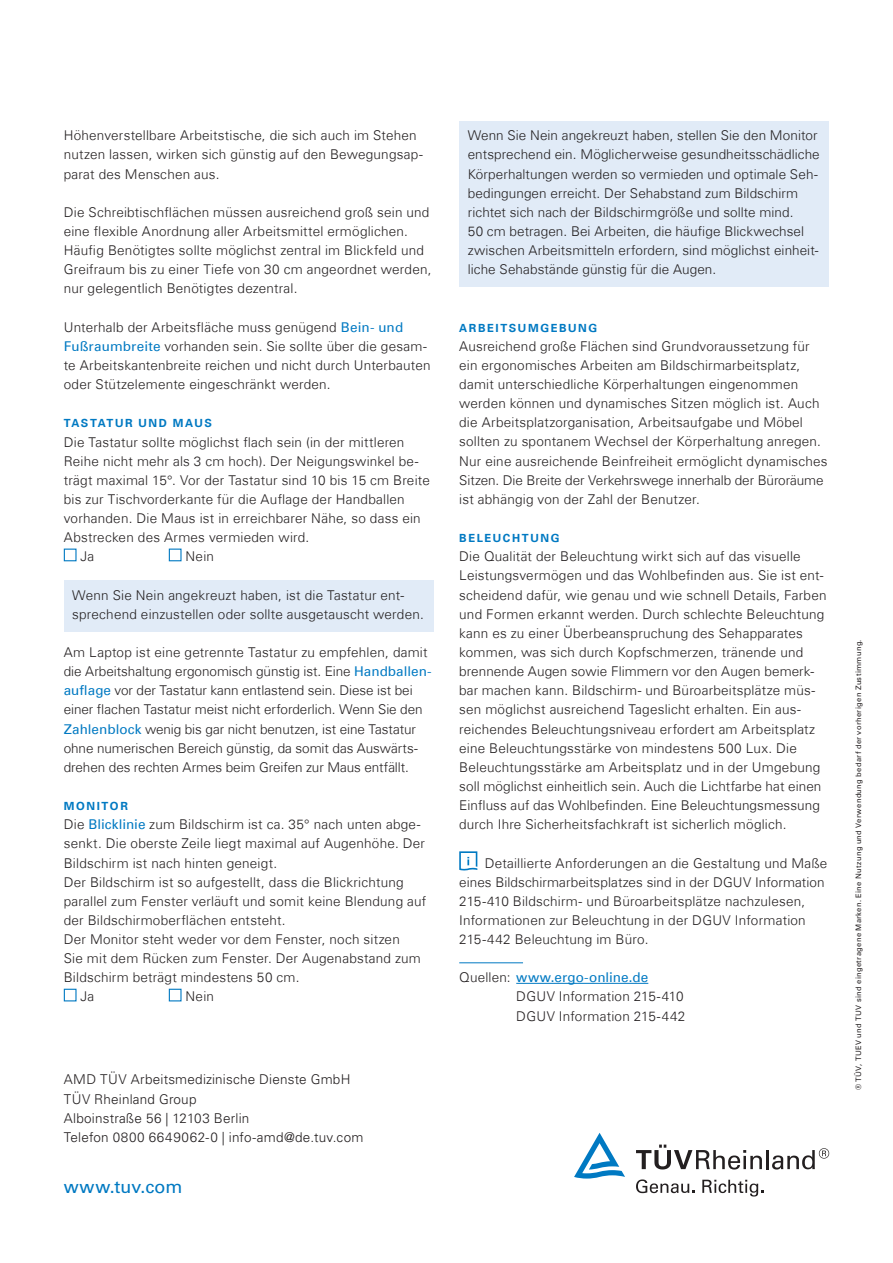
<style>
.page{position:relative;width:893px;height:1263px;background:#fff}
.page>*{position:absolute;margin:0;border:0;box-sizing:border-box;transform-origin:0 0}
.t1{font:18px "Univers LT Std";letter-spacing:.005em;color:#0079c2}
.t2{font:300 13.5px/19.2px "Univers Com 45";letter-spacing:.015em;color:#231f20}
.t3{font:300 13.5px/19.2px "Univers Com 45";letter-spacing:-.005em;color:#231f20}
.t4{font:300 13.5px/19.2px "Univers LT Std";letter-spacing:.015em;color:#231f20}
.t5{font:13.5px "Univers Com 55 Roman";color:#0079c2}
.t6{font:700 11.25px "Univers Com 65";letter-spacing:.145em;color:#0079c2}
.t7{font:7.5px "Univers LT Std";letter-spacing:.05em;color:#231f20}
.s1{font-family:"Univers Com 55 Roman";font-weight:400;color:#0079c2}
.s2{font-family:"Univers Com 45";font-weight:300;color:#231f20}
</style>
<div class="page">
<svg style="left:636px;top:1144px;width:126px;height:25px"></svg>
<hr style="left:766px;top:1150px;width:3px;height:19px;background:#231f20">
<svg style="left:772px;top:1148px;width:57px;height:21px"></svg>
<svg style="left:636px;top:1179px;width:58px;height:14px"></svg>
<svg style="left:702px;top:1180px;width:61px;height:16px"></svg>
<svg style="left:574px;top:1133px;width:51px;height:45px"></svg>
<div style="left:459px;top:121px;width:370px;height:166px;background:#e1ebf7"></div>
<div style="left:64px;top:580px;width:370px;height:51px;background:#e1ebf7"></div>
<div style="left:64px;top:549px;width:13px;height:12px;border:1px solid #0079c2"></div>
<div style="left:169px;top:549px;width:13px;height:12px;border:1px solid #0079c2"></div>
<div style="left:64px;top:989px;width:13px;height:12px;border:1px solid #0079c2"></div>
<div style="left:169px;top:989px;width:13px;height:12px;border:1px solid #0079c2"></div>
<hr style="left:516px;top:983px;width:132px;height:1px;background:#0079c2">
<svg style="left:459px;top:851px;width:18px;height:19px"></svg>
<hr style="left:459px;top:962px;width:64px;height:1px;background:#0079c2">
<p class="t2" style="left:64px;top:126px;width:361px">Höhenverstellbare Arbeitstische, die sich auch im Stehen nutzen lassen, wirken sich günstig auf den Bewegungsap&shy;parat des Menschen aus.</p>
<p class="t2" style="left:64px;top:202px;width:369px">Die Schreibtischflächen müssen ausreichend groß sein und eine flexible Anordnung aller Arbeitsmittel ermöglichen.<br>Häufig Benötigtes sollte möglichst zentral im Blickfeld und Greifraum bis zu einer Tiefe von 30 cm angeordnet werden, nur gelegentlich Benötigtes dezentral.</p>
<p class="t2" style="left:64px;top:317px;width:368px">Unterhalb der Arbeitsfläche muss genügend <span class="s1">Bein- und Fußraumbreite</span> vorhanden sein. Sie sollte über die gesam&shy;te Arbeitskantenbreite reichen und nicht durch Unterbauten oder Stützelemente eingeschränkt werden.</p>
<p class="t6" style="left:64px;top:417px;width:150px">TASTATUR UND MAUS</p>
<p class="t2" style="left:64px;top:432px;width:342px">Die Tastatur sollte möglichst flach sein (in der mittleren</p>
<p class="t2" style="left:64px;top:451px;width:356px">Reihe nicht mehr als 3 cm hoch). Der Neigungswinkel be-</p>
<p class="t2" style="left:64px;top:470px;width:368px">trägt maximal 15°. Vor der Tastatur sind 10 bis 15 cm Breite</p>
<p class="t2" style="left:64px;top:489px;width:342px">bis zur Tischvorderkante für die Auflage der Handballen</p>
<p class="t2" style="left:64px;top:509px;width:358px">vorhanden. Die Maus ist in erreichbarer Nähe, so dass ein</p>
<p class="t2" style="left:64px;top:528px;width:247px">Abstrecken des Armes vermieden wird.</p>
<p class="t2" style="left:81px;top:547px;width:15px">Ja</p>
<p class="t2" style="left:186px;top:547px;width:30px">Nein</p>
<p class="t2" style="left:72px;top:585px;width:353px">Wenn Sie Nein angekreuzt haben, ist die Tastatur ent&shy;sprechend einzustellen oder sollte ausgetauscht werden.</p>
<p class="t3" style="left:64px;top:643px;width:369px">Am Laptop ist eine getrennte Tastatur zu empfehlen, damit die Arbeitshaltung ergonomisch günstig ist. Eine <span class="s1">Handballen&shy;auflage</span> vor der Tastatur kann entlastend sein. Diese ist bei einer flachen Tastatur meist nicht erforderlich. Wenn Sie den <span class="s1">Zahlenblock</span> wenig bis gar nicht benutzen, ist eine Tastatur ohne numerischen Bereich günstig, da somit das Auswärts&shy;drehen des rechten Armes beim Greifen zur Maus entfällt.</p>
<p class="t6" style="left:64px;top:799px;width:66px">MONITOR</p>
<p class="t2" style="left:64px;top:815px;width:358px">Die <span class="s1">Blicklinie</span> zum Bildschirm ist ca. 35° nach unten abge-</p>
<p class="t2" style="left:64px;top:834px;width:363px">senkt. Die oberste Zeile liegt maximal auf Augenhöhe. Der</p>
<p class="t2" style="left:64px;top:853px;width:215px">Bildschirm ist nach hinten geneigt.</p>
<p class="t2" style="left:64px;top:872px;width:341px">Der Bildschirm ist so aufgestellt, dass die Blickrichtung</p>
<p class="t2" style="left:64px;top:891px;width:364px">parallel zum Fenster verläuft und somit keine Blendung auf</p>
<p class="t2" style="left:64px;top:910px;width:223px">der Bildschirmoberflächen entsteht.</p>
<p class="t2" style="left:64px;top:930px;width:338px">Der Monitor steht weder vor dem Fenster, noch sitzen</p>
<p class="t2" style="left:64px;top:949px;width:359px">Sie mit dem Rücken zum Fenster. Der Augenabstand zum</p>
<p class="t2" style="left:64px;top:968px;width:237px">Bildschirm beträgt mindestens 50 cm.</p>
<p class="t2" style="left:81px;top:987px;width:15px">Ja</p>
<p class="t2" style="left:186px;top:987px;width:30px">Nein</p>
<p class="t4" style="left:64px;top:1070px;width:301px">AMD TÜV Arbeitsmedizinische Dienste GmbH TÜV Rheinland Group<br>Alboinstraße 56 | 12103 Berlin<br>Telefon 0800 6649062-0 | info-amd@de.tuv.com</p>
<h1 class="t1" style="left:64px;top:1176px;width:120px">www.tuv.com</h1>
<p class="t2" style="left:468px;top:126px;width:354px">Wenn Sie Nein angekreuzt haben, stellen Sie den Monitor entsprechend ein. Möglicherweise gesundheitsschädliche Körperhaltungen werden so vermieden und optimale Seh&shy;bedingungen erreicht. Der Sehabstand zum Bildschirm richtet sich nach der Bildschirmgröße und sollte mind.<br>50 cm betragen. Bei Arbeiten, die häufige Blickwechsel zwischen Arbeitsmitteln erfordern, sind möglichst einheit&shy;liche Sehabstände günstig für die Augen.</p>
<p class="t6" style="left:459px;top:321px;width:140px">ARBEITSUMGEBUNG</p>
<p class="t2" style="left:459px;top:336px;width:370px">Ausreichend große Flächen sind Grundvoraussetzung für ein ergonomisches Arbeiten am Bildschirmarbeitsplatz, damit unterschiedliche Körperhaltungen eingenommen werden können und dynamisches Sitzen möglich ist. Auch die Arbeitsplatzorganisation, Arbeitsaufgabe und Möbel sollten zu spontanem Wechsel der Körperhaltung anregen.<br>Nur eine ausreichende Beinfreiheit ermöglicht dynamisches Sitzen. Die Breite der Verkehrswege innerhalb der Büroräume ist abhängig von der Zahl der Benutzer.</p>
<p class="t6" style="left:459px;top:531px;width:102px">BELEUCHTUNG</p>
<p class="t2" style="left:459px;top:547px;width:369px">Die Qualität der Beleuchtung wirkt sich auf das visuelle Leistungsvermögen und das Wohlbefinden aus. Sie ist ent&shy;scheidend dafür, wie genau und wie schnell Details, Farben und Formen erkannt werden. Durch schlechte Beleuchtung kann es zu einer Überbeanspruchung des Sehapparates kommen, was sich durch Kopfschmerzen, tränende und brennende Augen sowie Flimmern vor den Augen bemerk&shy;bar machen kann. Bildschirm- und Büroarbeitsplätze müs&shy;sen möglichst ausreichend Tageslicht erhalten. Ein aus&shy;reichendes Beleuchtungsniveau erfordert am Arbeitsplatz eine Beleuchtungsstärke von mindestens 500 Lux. Die Beleuchtungsstärke am Arbeitsplatz und in der Umgebung soll möglichst einheitlich sein. Auch die Lichtfarbe hat einen Einfluss auf das Wohlbefinden. Eine Beleuchtungsmessung durch Ihre Sicherheitsfachkraft ist sicherlich möglich.</p>
<p class="t2" style="left:459px;top:853px;width:370px;text-indent:26px">Detaillierte Anforderungen an die Gestaltung und Maße eines Bildschirmarbeitsplatzes sind in der DGUV Information 215-410 Bildschirm- und Büroarbeitsplätze nachzulesen, Informationen zur Beleuchtung in der DGUV Information 215-442 Beleuchtung im Büro.</p>
<p class="t5" style="left:459px;top:969px;width:191px"><span class="s2">Quellen:</span> www.ergo-online.de</p>
<p class="t2" style="left:516px;top:987px;width:171px">DGUV Information 215-410<br>DGUV Information 215-442</p>
<p class="t7" style="left:854px;top:1090px;width:452px;rotate:-90deg">® TÜV, TUEV und TUV sind eingetragene Marken. Eine Nutzung und Verwendung bedarf der vorherigen Zustimmung.</p>
</div>
